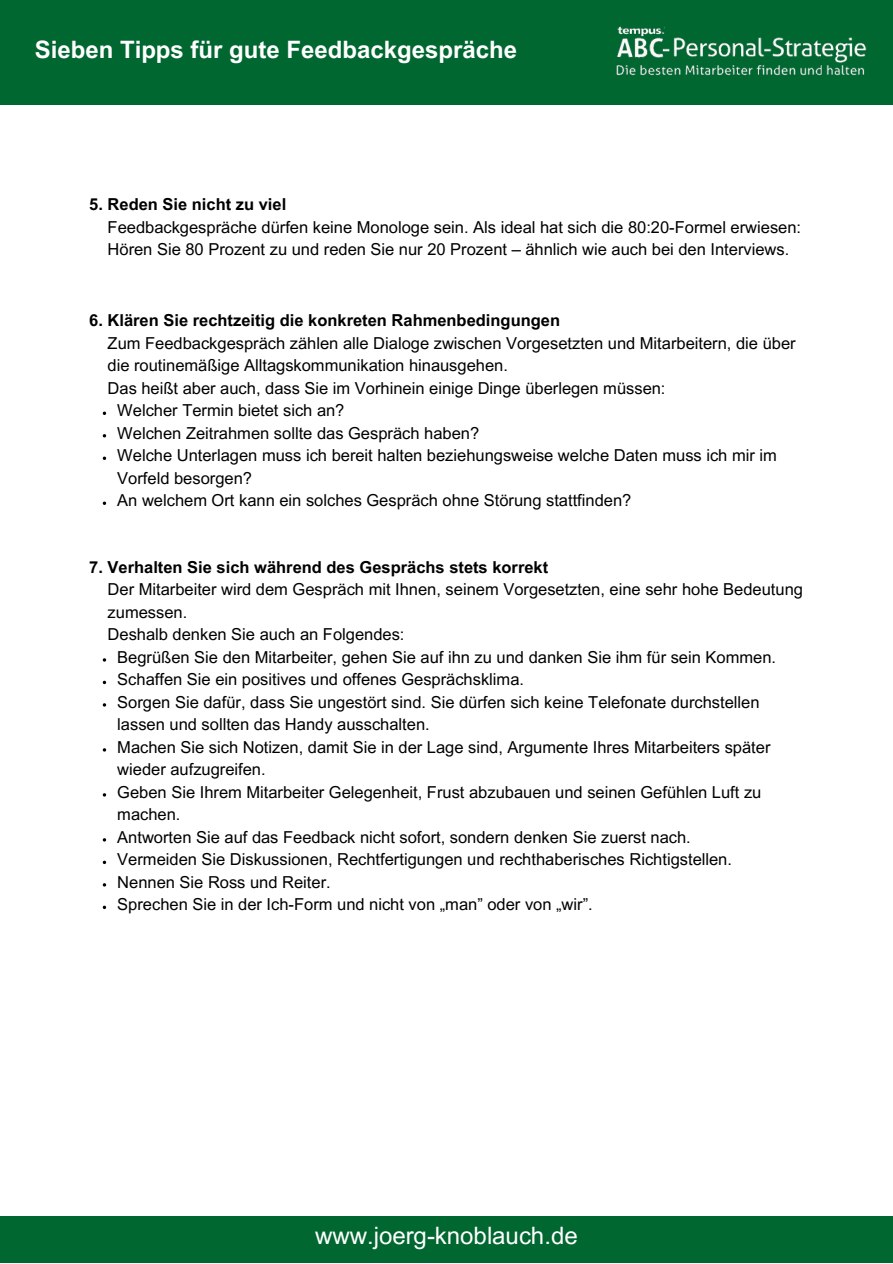
<style>
.page{position:relative;width:893px;height:1264px;background:#fff}
.page>*{position:absolute;margin:0;border:0;box-sizing:border-box;transform-origin:0 0}
.t1{font:700 24px "Arial MT Pro";color:#fff}
.t2{font:24px "Arial MT Pro";color:#fff}
.t3{font:16.5px/22.5px "Arial MT Pro";color:#000}
.t4{font:700 16.5px "Arial MT Pro";color:#000}
</style>
<div class="page">
<div style="left:0;top:0;width:892px;height:105px;background:#006731"></div>
<img style="left:616px;top:26px;width:251px;height:50px">
<div style="left:0;top:1215px;width:892px;height:47px;background:#006731"></div>
<svg style="left:103px;top:411px;width:3px;height:4px"></svg>
<svg style="left:103px;top:456px;width:3px;height:4px"></svg>
<svg style="left:103px;top:501px;width:3px;height:4px"></svg>
<svg style="left:103px;top:860px;width:3px;height:4px"></svg>
<svg style="left:103px;top:905px;width:3px;height:4px"></svg>
<h1 class="t1" style="left:35px;top:41px;width:484px">Sieben Tipps für gute Feedbackgespräche</h1>
<p class="t4" style="left:89px;top:198px;width:198px">5. Reden Sie nicht zu viel</p>
<p class="t3" style="left:108px;top:218px;width:695px">Feedbackgespräche dürfen keine Monologe sein. Als ideal hat sich die 80:20-Formel erwiesen:<br>Hören Sie 80 Prozent zu und reden Sie nur 20 Prozent – ähnlich wie auch bei den Interviews.</p>
<p class="t4" style="left:89px;top:314px;width:472px">6. Klären Sie rechtzeitig die konkreten Rahmenbedingungen</p>
<p class="t3" style="left:108px;top:333px;width:689px">Zum Feedbackgespräch zählen alle Dialoge zwischen Vorgesetzten und Mitarbeitern, die über die routinemäßige Alltagskommunikation hinausgehen.<br>Das heißt aber auch, dass Sie im Vorhinein einige Dinge überlegen müssen:</p>
<p class="t3" style="left:117px;top:401px;width:661px">Welcher Termin bietet sich an?<br>Welchen Zeitrahmen sollte das Gespräch haben?<br>Welche Unterlagen muss ich bereit halten beziehungsweise welche Daten muss ich mir im Vorfeld besorgen?<br>An welchem Ort kann ein solches Gespräch ohne Störung stattfinden?</p>
<p class="t4" style="left:89px;top:561px;width:460px">7. Verhalten Sie sich während des Gesprächs stets korrekt</p>
<p class="t3" style="left:108px;top:580px;width:696px">Der Mitarbeiter wird dem Gespräch mit Ihnen, seinem Vorgesetzten, eine sehr hohe Bedeutung zumessen.<br>Deshalb denken Sie auch an Folgendes:</p>
<p class="t3" style="left:117px;top:647px;width:660px">Begrüßen Sie den Mitarbeiter, gehen Sie auf ihn zu und danken Sie ihm für sein Kommen.<br>Schaffen Sie ein positives und offenes Gesprächsklima.<br>Sorgen Sie dafür, dass Sie ungestört sind. Sie dürfen sich keine Telefonate durchstellen lassen und sollten das Handy ausschalten.<br>Machen Sie sich Notizen, damit Sie in der Lage sind, Argumente Ihres Mitarbeiters später wieder aufzugreifen.<br>Geben Sie Ihrem Mitarbeiter Gelegenheit, Frust abzubauen und seinen Gefühlen Luft zu machen.<br>Antworten Sie auf das Feedback nicht sofort, sondern denken Sie zuerst nach.<br>Vermeiden Sie Diskussionen, Rechtfertigungen und rechthaberisches Richtigstellen.<br>Nennen Sie Ross und Reiter.<br>Sprechen Sie in der Ich-Form und nicht von „man” oder von „wir”.</p>
<h1 class="t2" style="left:315px;top:1226px;width:264px">www.joerg-knoblauch.de</h1>
</div>
